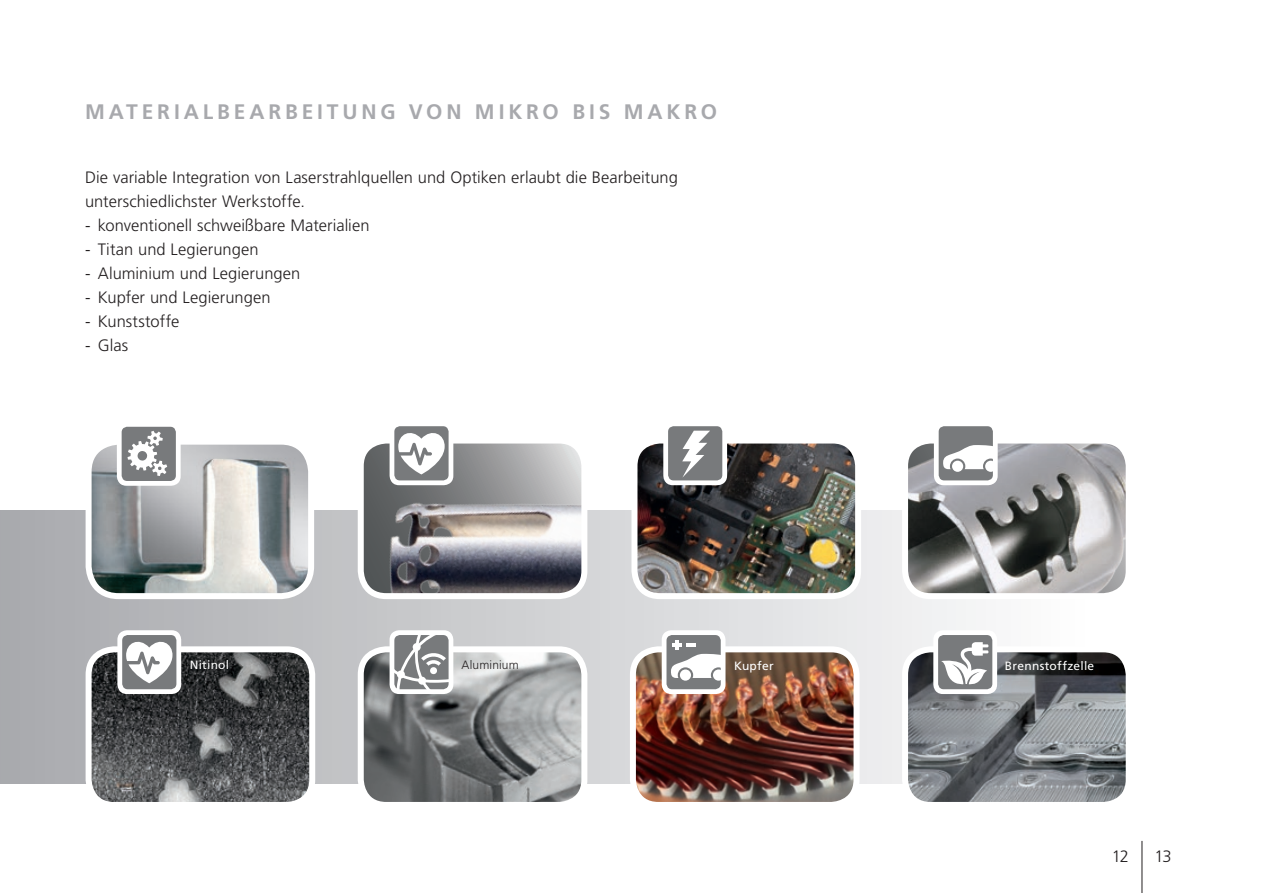
<style>
.page{position:relative;width:1263px;height:893px;background:#fff}
.page>*{position:absolute;margin:0;border:0;box-sizing:border-box;transform-origin:0 0}
.t1{font:700 21px "Frutiger";letter-spacing:.18em;color:#a8a9ad}
.t2{font:300 16.5px "Frutiger";letter-spacing:.005em;color:#231f20}
.t3{font:12px "Frutiger";letter-spacing:.02em;color:#fff}
.t4{font:300 12px "Frutiger";letter-spacing:.015em;color:#231f20}
</style>
<div class="page">
<div style="left:0;top:510px;width:1263px;height:274px;background:linear-gradient(to right,#a8aaad,#fff)"></div>
<div style="left:358px;top:438px;width:229px;height:161px;border:6px solid #fff;border-radius:26px"></div>
<svg style="left:361px;top:426px;width:223px;height:170px"></svg>
<div style="left:902px;top:438px;width:230px;height:161px;border:6px solid #fff;border-radius:26px"></div>
<svg style="left:905px;top:426px;width:224px;height:170px"></svg>
<div style="left:86px;top:439px;width:228px;height:160px;border:6px solid #fff;border-radius:30px"></div>
<svg style="left:89px;top:426px;width:222px;height:170px"></svg>
<img style="left:634px;top:445px;width:224px;height:151px">
<div style="left:631px;top:438px;width:230px;height:161px;border:6px solid #fff;border-radius:26px"></div>
<svg style="left:663px;top:426px;width:64px;height:59px"></svg>
<img style="left:89px;top:649px;width:223px;height:152px">
<div style="left:86px;top:646px;width:229px;height:162px;border:6px solid #fff;border-radius:26px"></div>
<svg style="left:117px;top:630px;width:64px;height:64px"></svg>
<img style="left:361px;top:649px;width:223px;height:152px">
<div style="left:358px;top:646px;width:229px;height:162px;border:6px solid #fff;border-radius:26px"></div>
<svg style="left:390px;top:630px;width:63px;height:64px"></svg>
<img style="left:633px;top:649px;width:223px;height:152px">
<div style="left:630px;top:646px;width:229px;height:162px;border:6px solid #fff;border-radius:26px"></div>
<svg style="left:662px;top:630px;width:66px;height:64px"></svg>
<img style="left:905px;top:649px;width:224px;height:152px">
<div style="left:902px;top:646px;width:230px;height:162px;border:6px solid #fff;border-radius:26px"></div>
<svg style="left:933px;top:630px;width:64px;height:64px"></svg>
<hr style="left:1142px;top:841px;width:1px;height:52px;background:#231f20">
<p class="t1" style="left:85px;top:99px;width:634px">MATERIALBEARBEITUNG VON MIKRO BIS MAKRO</p>
<p class="t2" style="left:85px;top:168px;width:594px">Die variable Integration von Laserstrahlquellen und Optiken erlaubt die Bearbeitung</p>
<p class="t2" style="left:85px;top:192px;width:222px">unterschiedlichster Werkstoffe.</p>
<p class="t2" style="left:85px;top:216px;width:286px">- konventionell schweißbare Materialien</p>
<p class="t2" style="left:85px;top:240px;width:175px">- Titan und Legierungen</p>
<p class="t2" style="left:85px;top:264px;width:217px">- Aluminium und Legierungen</p>
<p class="t2" style="left:85px;top:288px;width:187px">- Kupfer und Legierungen</p>
<p class="t2" style="left:85px;top:312px;width:96px">- Kunststoffe</p>
<p class="t2" style="left:85px;top:336px;width:45px">- Glas</p>
<p class="t3" style="left:190px;top:657px;width:41px">Nitinol</p>
<p class="t4" style="left:461px;top:658px;width:59px">Aluminium</p>
<p class="t3" style="left:734px;top:658px;width:41px">Kupfer</p>
<p class="t3" style="left:1005px;top:658px;width:91px">Brennstoffzelle</p>
<p class="t2" style="left:1112px;top:847px;width:19px">12</p>
<p class="t2" style="left:1154px;top:847px;width:19px">13</p>
</div>
